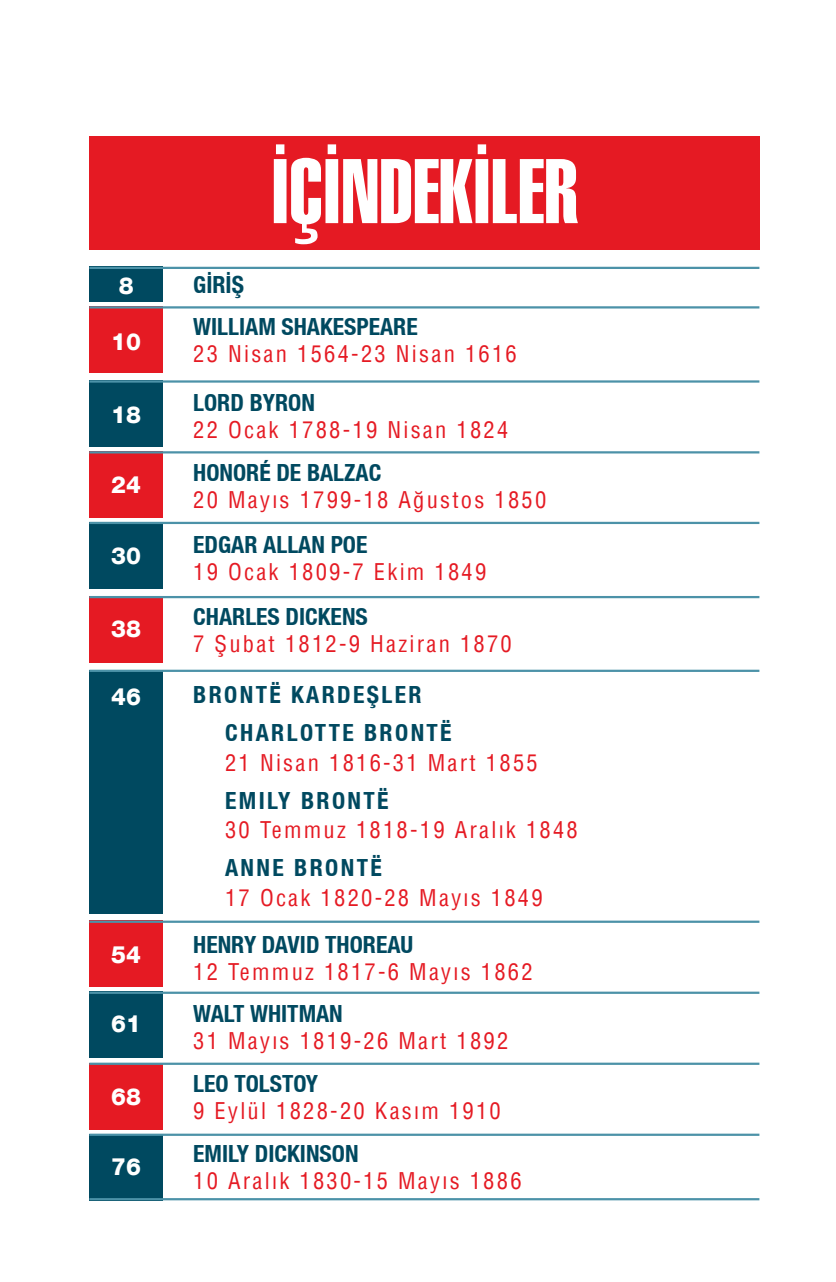
<style>
.page{position:relative;width:836px;height:1282px;background:#fff}
.page>*{position:absolute;margin:0;border:0;box-sizing:border-box;transform-origin:0 0}
.t1{font:800 condensed 90px "Helvetica";color:#fff}
.t2{font:700 condensed 23.62px "Helvetica Neue";color:#004960}
.t3{font:700 condensed 23.62px "Helvetica Neue";letter-spacing:.1em;color:#004960}
.t4{font:800 23.62px "Helvetica Neue LT65";color:#fff}
.t5{font:500 condensed 22.5px "Helvetica";letter-spacing:.1em;color:#e51a23}
</style>
<div class="page">
<div style="left:89px;top:136px;width:670px;height:113px;background:#e51a23"></div>
<div style="left:89px;top:306px;width:74px;height:67px;background:#e51a23"></div>
<div style="left:89px;top:267px;width:74px;height:35px;background:#004960"></div>
<div style="left:89px;top:451px;width:74px;height:67px;background:#e51a23"></div>
<div style="left:89px;top:380px;width:74px;height:67px;background:#004960"></div>
<div style="left:89px;top:522px;width:74px;height:67px;background:#004960"></div>
<div style="left:89px;top:992px;width:74px;height:66px;background:#004960"></div>
<div style="left:89px;top:1134px;width:74px;height:66px;background:#004960"></div>
<div style="left:89px;top:670px;width:74px;height:243px;background:#004960"></div>
<div style="left:89px;top:596px;width:74px;height:67px;background:#e51a23"></div>
<div style="left:89px;top:921px;width:74px;height:66px;background:#e51a23"></div>
<div style="left:89px;top:1063px;width:74px;height:66px;background:#e51a23"></div>
<hr style="left:89px;top:267px;width:670px;height:2px;background:#4c92a8">
<hr style="left:89px;top:306px;width:670px;height:3px;background:#4c92a8">
<hr style="left:89px;top:380px;width:670px;height:3px;background:#4c92a8">
<hr style="left:89px;top:451px;width:670px;height:2px;background:#4c92a8">
<hr style="left:89px;top:522px;width:670px;height:2px;background:#4c92a8">
<hr style="left:89px;top:596px;width:670px;height:2px;background:#4c92a8">
<hr style="left:89px;top:670px;width:670px;height:2px;background:#4c92a8">
<hr style="left:89px;top:921px;width:670px;height:2px;background:#4c92a8">
<hr style="left:89px;top:992px;width:670px;height:2px;background:#4c92a8">
<hr style="left:89px;top:1063px;width:670px;height:2px;background:#4c92a8">
<hr style="left:89px;top:1134px;width:670px;height:2px;background:#4c92a8">
<hr style="left:89px;top:1198px;width:670px;height:2px;background:#4c92a8">
<p class="t1" style="left:271px;top:137px;width:308px">İÇİNDEKİLER</p>
<p class="t4" style="left:119px;top:272px;width:16px">8</p>
<p class="t2" style="left:193px;top:270px;width:52px">GİRİŞ</p>
<p class="t4" style="left:111px;top:328px;width:31px">10</p>
<p class="t2" style="left:193px;top:313px;width:226px">WILLIAM SHAKESPEARE</p>
<p class="t5" style="left:193px;top:340px;width:325px">23 Nisan 1564-23 Nisan 1616</p>
<p class="t2" style="left:193px;top:389px;width:123px">LORD BYRON</p>
<p class="t5" style="left:193px;top:416px;width:316px">22 Ocak 1788-19 Nisan 1824</p>
<p class="t2" style="left:193px;top:459px;width:190px">HONORÉ DE BALZAC</p>
<p class="t5" style="left:193px;top:486px;width:354px">20 Mayıs 1799-18 Ağustos 1850</p>
<p class="t2" style="left:193px;top:530px;width:176px">EDGAR ALLAN POE</p>
<p class="t5" style="left:193px;top:557px;width:294px">19 Ocak 1809-7 Ekim 1849</p>
<p class="t2" style="left:193px;top:602px;width:176px">CHARLES DICKENS</p>
<p class="t5" style="left:193px;top:630px;width:320px">7 Şubat 1812-9 Haziran 1870</p>
<p class="t4" style="left:111px;top:401px;width:31px">18</p>
<p class="t4" style="left:111px;top:470px;width:31px">24</p>
<p class="t4" style="left:111px;top:541px;width:31px">30</p>
<p class="t4" style="left:111px;top:615px;width:31px">38</p>
<p class="t4" style="left:111px;top:682px;width:31px">46</p>
<p class="t4" style="left:111px;top:941px;width:31px">54</p>
<p class="t4" style="left:111px;top:1010px;width:31px">61</p>
<p class="t4" style="left:111px;top:1082px;width:31px">68</p>
<p class="t4" style="left:111px;top:1153px;width:31px">76</p>
<p class="t3" style="left:193px;top:680px;width:230px">BRONTË KARDEŞLER</p>
<p class="t3" style="left:225px;top:719px;width:228px">CHARLOTTE BRONTË</p>
<p class="t5" style="left:225px;top:748px;width:314px">21 Nisan 1816-31 Mart 1855</p>
<p class="t3" style="left:225px;top:786px;width:165px">EMILY BRONTË</p>
<p class="t5" style="left:225px;top:816px;width:354px">30 Temmuz 1818-19 Aralık 1848</p>
<p class="t3" style="left:225px;top:854px;width:158px">ANNE BRONTË</p>
<p class="t5" style="left:225px;top:883px;width:319px">17 Ocak 1820-28 Mayıs 1849</p>
<p class="t2" style="left:193px;top:930px;width:221px">HENRY DAVID THOREAU</p>
<p class="t5" style="left:193px;top:958px;width:341px">12 Temmuz 1817-6 Mayıs 1862</p>
<p class="t2" style="left:193px;top:1000px;width:151px">WALT WHITMAN</p>
<p class="t5" style="left:193px;top:1027px;width:316px">31 Mayıs 1819-26 Mart 1892</p>
<p class="t2" style="left:193px;top:1069px;width:126px">LEO TOLSTOY</p>
<p class="t5" style="left:193px;top:1096px;width:309px">9 Eylül 1828-20 Kasım 1910</p>
<p class="t2" style="left:193px;top:1139px;width:167px">EMILY DICKINSON</p>
<p class="t5" style="left:193px;top:1166px;width:330px">10 Aralık 1830-15 Mayıs 1886</p>
</div>
